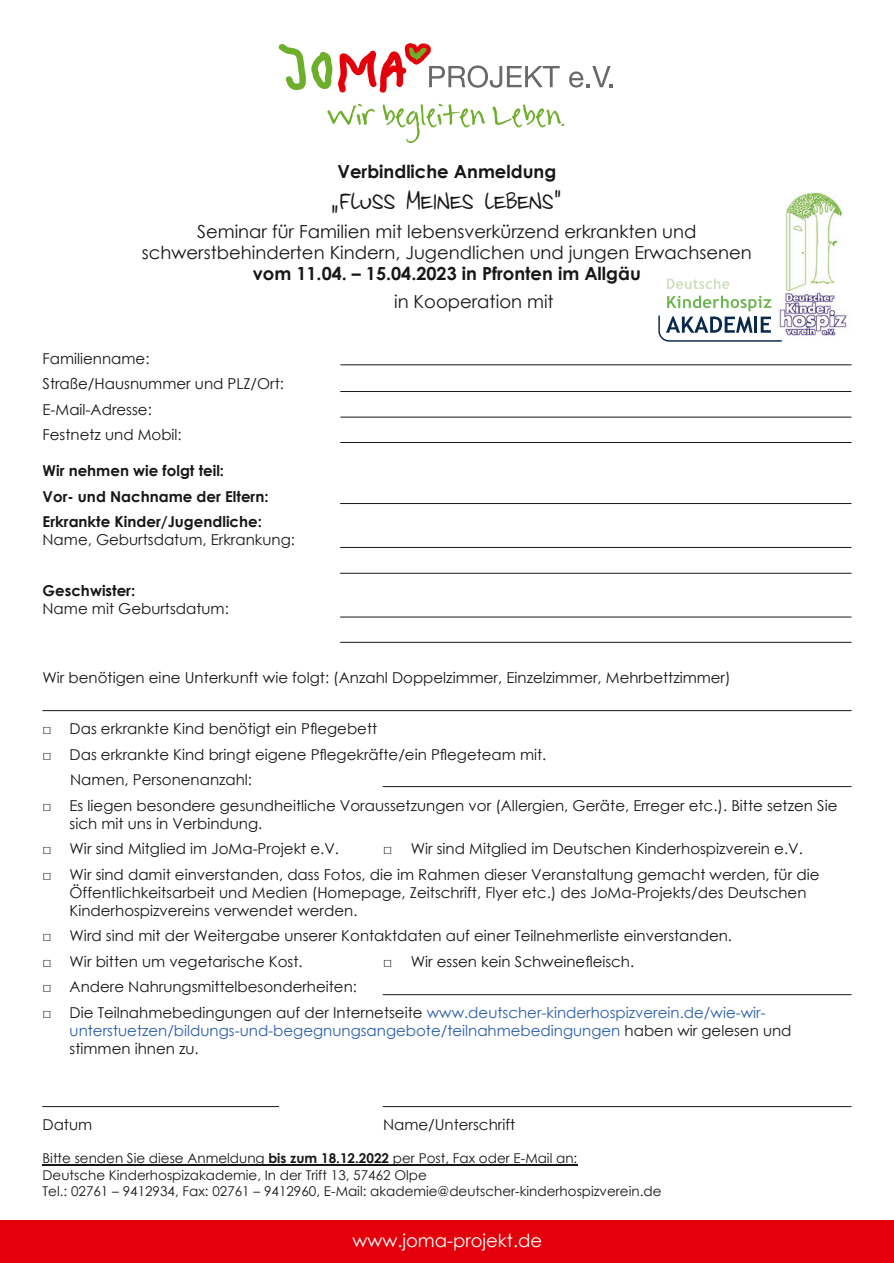
<style>
.page{position:relative;width:894px;height:1263px;background:#fff}
.page>*{position:absolute;margin:0;border:0;box-sizing:border-box;transform-origin:0 0}
.t1{font:24px "NICHTLUSDUENN";color:#181715}
.t2{font:18px/21px "Century Gothic";color:#181715;text-align:center}
.t3{font:700 18px "Century Gothic";color:#181715}
.t4{font:18px "Century Gothic";color:#fff}
.t5{font:15px/25.5px "Century Gothic";color:#181715}
.t6{font:15px/18px "Century Gothic";color:#2a5eaa}
.t7{font:700 15px/25.5px "Century Gothic";color:#181715}
.t8{font:13.5px/16.5px "Century Gothic";color:#181715}
.s1{color:#181715}
.s2{font-weight:700}
</style>
<div class="page">
<div style="left:0;top:1220px;width:893px;height:43px;background:#e3000a"></div>
<hr style="left:43px;top:1165px;width:225px;height:1px;background:#181715">
<hr style="left:268px;top:1165px;width:121px;height:1px;background:#181715">
<hr style="left:389px;top:1165px;width:188px;height:1px;background:#181715">
<hr style="left:43px;top:710px;width:808px;height:1px;background:#181715">
<hr style="left:383px;top:1106px;width:467px;height:1px;background:#181715">
<hr style="left:43px;top:1106px;width:236px;height:1px;background:#181715">
<hr style="left:340px;top:503px;width:510px;height:1px;background:#181715">
<hr style="left:340px;top:547px;width:510px;height:1px;background:#181715">
<hr style="left:340px;top:573px;width:510px;height:1px;background:#181715">
<hr style="left:340px;top:617px;width:510px;height:1px;background:#181715">
<hr style="left:340px;top:642px;width:510px;height:1px;background:#181715">
<hr style="left:383px;top:994px;width:467px;height:1px;background:#181715">
<hr style="left:383px;top:786px;width:467px;height:1px;background:#181715">
<hr style="left:340px;top:391px;width:510px;height:1px;background:#181715">
<hr style="left:340px;top:417px;width:510px;height:1px;background:#181715">
<hr style="left:340px;top:442px;width:510px;height:1px;background:#181715">
<hr style="left:340px;top:364px;width:511px;height:1px;background:#181715">
<svg style="left:327px;top:104px;width:48px;height:21px"></svg>
<svg style="left:382px;top:104px;width:103px;height:39px"></svg>
<svg style="left:492px;top:104px;width:72px;height:23px"></svg>
<svg style="left:278px;top:43px;width:281px;height:50px"></svg>
<svg style="left:569px;top:66px;width:43px;height:22px"></svg>
<div style="left:764px;top:288px;width:87px;height:53px;background:#fff;border:1px solid #fff;border-radius:10px"></div>
<img style="left:783px;top:292px;width:65px;height:44px">
<img style="left:785px;top:192px;width:57px;height:98px">
<svg style="left:667px;top:278px;width:62px;height:11px"></svg>
<svg style="left:658px;top:295px;width:125px;height:47px"></svg>
<p class="t3" style="left:337px;top:164px;width:220px">Verbindliche Anmeldung</p>
<h1 class="t1" style="left:330px;top:185px;width:234px">„Fluss meines Lebens“</h1>
<p class="t2" style="left:142px;top:222px;width:611px">Seminar für Familien mit lebensverkürzend erkrankten und schwerstbehinderten Kindern, Jugendlichen und jungen Erwachsenen</p>
<p class="t3" style="left:253px;top:266px;width:389px">vom 11.04. – 15.04.2023 in Pfronten im Allgäu</p>
<p class="t2" style="left:394px;top:293px;width:161px">in Kooperation mit</p>
<p class="t5" style="left:43px;top:347px;width:243px">Familienname:<br>Straße/Hausnummer und PLZ/Ort:<br>E-Mail-Adresse:<br>Festnetz und Mobil:</p>
<p class="t7" style="left:43px;top:459px;width:227px">Wir nehmen wie folgt teil:<br>Vor- und Nachname der Eltern:<br>Erkrankte Kinder/Jugendliche:</p>
<p class="t5" style="left:43px;top:528px;width:254px">Name, Geburtsdatum, Erkrankung:</p>
<p class="t7" style="left:43px;top:579px;width:94px">Geschwister:</p>
<p class="t5" style="left:43px;top:597px;width:188px">Name mit Geburtsdatum:</p>
<p class="t5" style="left:43px;top:666px;width:689px">Wir benötigen eine Unterkunft wie folgt: (Anzahl Doppelzimmer, Einzelzimmer, Mehrbettzimmer)</p>
<p class="t5" style="left:43px;top:717px;width:336px">□ Das erkrankte Kind benötigt ein Pflegebett</p>
<p class="t5" style="left:70px;top:743px;width:477px;text-indent:-28px">□ Das erkrankte Kind bringt eigene Pflegekräfte/ein Pflegeteam mit.<br>Namen, Personenanzahl:</p>
<p class="t5" style="left:70px;top:798px;width:769px;line-height:18px;text-indent:-27px">□ Es liegen besondere gesundheitliche Voraussetzungen vor (Allergien, Geräte, Erreger etc.). Bitte setzen Sie sich mit uns in Verbindung.</p>
<p class="t5" style="left:43px;top:837px;width:298px">□ Wir sind Mitglied im JoMa-Projekt e.V.</p>
<p class="t5" style="left:383px;top:837px;width:421px">□ Wir sind Mitglied im Deutschen Kinderhospizverein e.V.</p>
<p class="t5" style="left:70px;top:867px;width:751px;line-height:18px;text-indent:-27px">□ Wir sind damit einverstanden, dass Fotos, die im Rahmen dieser Veranstaltung gemacht werden, für die<br>Öffentlichkeitsarbeit und Medien (Homepage, Zeitschrift, Flyer etc.) des JoMa-Projekts/des Deutschen<br>Kinderhospizvereins verwendet werden.</p>
<p class="t5" style="left:43px;top:924px;width:690px">□ Wird sind mit der Weitergabe unserer Kontaktdaten auf einer Teilnehmerliste einverstanden.</p>
<p class="t5" style="left:43px;top:950px;width:261px">□ Wir bitten um vegetarische Kost.</p>
<p class="t5" style="left:383px;top:950px;width:253px">□ Wir essen kein Schweinefleisch.</p>
<p class="t5" style="left:43px;top:975px;width:316px">□ Andere Nahrungsmittelbesonderheiten:</p>
<p class="t6" style="left:70px;top:1005px;width:723px;text-indent:-27px"><span class="s1">□ Die Teilnahmebedingungen auf der Internetseite</span> www.deutscher-kinderhospizverein.de/wie-wir&shy;unterstuetzen/bildungs-und-begegnungsangebote/teilnahmebedingungen <span class="s1">haben wir gelesen und stimmen ihnen zu.</span></p>
<p class="t5" style="left:43px;top:1113px;width:51px">Datum</p>
<p class="t5" style="left:383px;top:1113px;width:134px">Name/Unterschrift</p>
<p class="t8" style="left:43px;top:1151px;width:620px">Bitte senden Sie diese Anmeldung <span class="s2">bis zum 18.12.2022</span> per Post, Fax oder E-Mail an:<br>Deutsche Kinderhospizakademie, In der Trift 13, 57462 Olpe<br>Tel.: 02761 – 9412934, Fax: 02761 – 9412960, E-Mail: akademie@deutscher-kinderhospizverein.de</p>
<p class="t4" style="left:352px;top:1233px;width:191px">www.joma-projekt.de</p>
</div>
